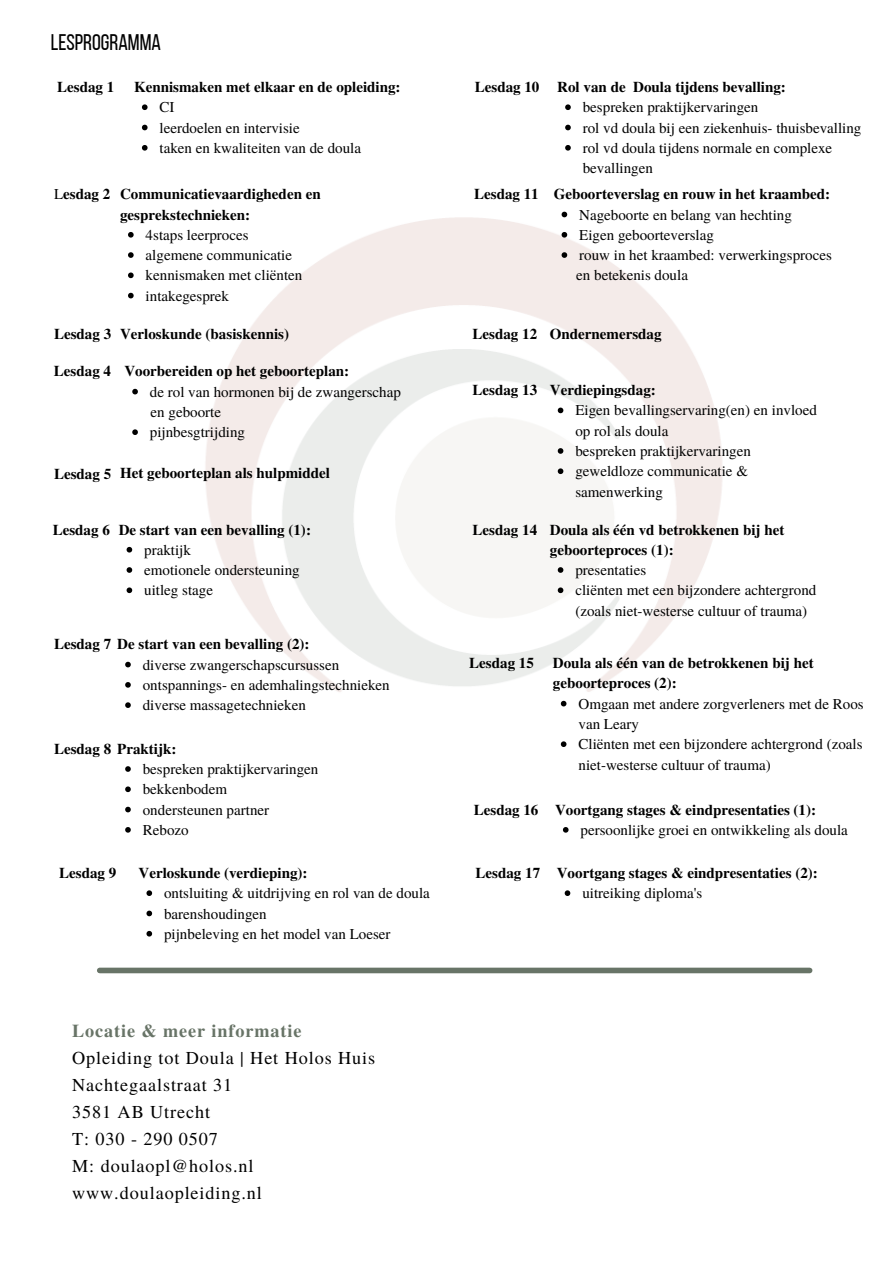
<style>
.page{position:relative;width:894px;height:1264px;background:#fff}
.page>*{position:absolute;margin:0;border:0;box-sizing:border-box;transform-origin:0 0}
.t1{font:22.5px "Bebas Neue";color:#000}
.t2{font:18.15px "Te X Gyre Termes";letter-spacing:.05em;color:#000}
.t3{font:700 18.15px "Te X Gyre Termes";letter-spacing:.05em;color:#687467}
.t4{font:15px/20.2px "Te X Gyre Termes";color:#000}
.t5{font:700 15px/20.2px "Te X Gyre Termes";color:#000}
.s1{font-weight:400}
</style>
<div class="page">
<img style="left:126px;top:146px;width:597px;height:557px">
<svg style="left:142px;top:104px;width:5px;height:6px"></svg>
<svg style="left:142px;top:125px;width:5px;height:5px"></svg>
<svg style="left:142px;top:145px;width:5px;height:6px"></svg>
<svg style="left:128px;top:232px;width:6px;height:5px"></svg>
<svg style="left:128px;top:252px;width:6px;height:6px"></svg>
<svg style="left:128px;top:272px;width:6px;height:6px"></svg>
<svg style="left:128px;top:293px;width:6px;height:5px"></svg>
<svg style="left:132px;top:389px;width:6px;height:5px"></svg>
<svg style="left:132px;top:429px;width:6px;height:6px"></svg>
<svg style="left:126px;top:547px;width:6px;height:5px"></svg>
<svg style="left:126px;top:567px;width:6px;height:6px"></svg>
<svg style="left:126px;top:587px;width:6px;height:6px"></svg>
<svg style="left:125px;top:661px;width:6px;height:6px"></svg>
<svg style="left:125px;top:682px;width:6px;height:5px"></svg>
<svg style="left:125px;top:702px;width:6px;height:6px"></svg>
<svg style="left:125px;top:766px;width:6px;height:5px"></svg>
<svg style="left:125px;top:786px;width:6px;height:6px"></svg>
<svg style="left:125px;top:806px;width:6px;height:6px"></svg>
<svg style="left:125px;top:827px;width:6px;height:5px"></svg>
<svg style="left:146px;top:890px;width:6px;height:6px"></svg>
<svg style="left:146px;top:910px;width:6px;height:6px"></svg>
<svg style="left:146px;top:930px;width:6px;height:6px"></svg>
<svg style="left:565px;top:104px;width:5px;height:6px"></svg>
<svg style="left:565px;top:125px;width:5px;height:5px"></svg>
<svg style="left:565px;top:145px;width:5px;height:6px"></svg>
<svg style="left:561px;top:212px;width:6px;height:5px"></svg>
<svg style="left:561px;top:232px;width:6px;height:5px"></svg>
<svg style="left:561px;top:252px;width:6px;height:6px"></svg>
<svg style="left:557px;top:567px;width:6px;height:6px"></svg>
<svg style="left:557px;top:587px;width:6px;height:6px"></svg>
<svg style="left:557px;top:407px;width:6px;height:6px"></svg>
<svg style="left:557px;top:448px;width:6px;height:6px"></svg>
<svg style="left:557px;top:468px;width:6px;height:6px"></svg>
<svg style="left:562px;top:827px;width:6px;height:5px"></svg>
<svg style="left:564px;top:890px;width:6px;height:6px"></svg>
<div style="left:100px;top:967px;width:709px;height:6px;background:#687467"></div>
<svg style="left:560px;top:700px;width:6px;height:6px"></svg>
<svg style="left:560px;top:741px;width:6px;height:6px"></svg>
<p class="t1" style="left:51px;top:33px;width:112px">LESPROGRAMMA</p>
<p class="t5" style="left:57px;top:76px;width:59px">Lesdag 1</p>
<p class="t5" style="left:134px;top:76px;width:268px">Kennismaken met elkaar en de opleiding:</p>
<p class="t4" style="left:159px;top:96px;width:17px">CI</p>
<p class="t4" style="left:159px;top:117px;width:142px">leerdoelen en intervisie</p>
<p class="t4" style="left:159px;top:137px;width:203px">taken en kwaliteiten van de doula</p>
<p class="t5" style="left:54px;top:183px;width:58px"><span class="s1">L</span>esdag 2</p>
<p class="t5" style="left:120px;top:183px;width:202px">Communicatievaardigheden en gesprekstechnieken:</p>
<p class="t4" style="left:146px;top:224px;width:104px">4staps leerproces</p>
<p class="t4" style="left:146px;top:244px;width:148px">algemene communicatie</p>
<p class="t4" style="left:146px;top:264px;width:158px">kennismaken met cliënten</p>
<p class="t4" style="left:146px;top:285px;width:85px">intakegesprek</p>
<p class="t5" style="left:54px;top:323px;width:59px">Lesdag 3</p>
<p class="t5" style="left:120px;top:323px;width:170px">Verloskunde (basiskennis)</p>
<p class="t5" style="left:54px;top:360px;width:59px">Lesdag 4</p>
<p class="t5" style="left:124px;top:360px;width:226px">Voorbereiden op het geboorteplan:</p>
<p class="t4" style="left:151px;top:401px;width:72px">en geboorte</p>
<p class="t4" style="left:150px;top:381px;width:252px">de rol van hormonen bij de zwangerschap</p>
<p class="t4" style="left:150px;top:421px;width:97px">pijnbesgtrijding</p>
<p class="t5" style="left:54px;top:463px;width:59px">Lesdag 5</p>
<p class="t5" style="left:120px;top:462px;width:211px">Het geboorteplan als hulpmiddel</p>
<p class="t5" style="left:53px;top:518px;width:59px">Lesdag 6</p>
<p class="t5" style="left:119px;top:518px;width:194px">De start van een bevalling (1):</p>
<p class="t4" style="left:144px;top:539px;width:48px">praktijk</p>
<p class="t4" style="left:144px;top:559px;width:157px">emotionele ondersteuning</p>
<p class="t4" style="left:144px;top:579px;width:70px">uitleg stage</p>
<p class="t5" style="left:54px;top:633px;width:257px">Lesdag 7 De start van een bevalling (2):</p>
<p class="t4" style="left:143px;top:653px;width:198px">diverse zwangerschapscursussen</p>
<p class="t4" style="left:143px;top:674px;width:248px">ontspannings- en ademhalingstechnieken</p>
<p class="t4" style="left:143px;top:694px;width:164px">diverse massagetechnieken</p>
<p class="t5" style="left:54px;top:737px;width:124px">Lesdag 8 Praktijk:</p>
<p class="t4" style="left:143px;top:758px;width:177px">bespreken praktijkervaringen</p>
<p class="t4" style="left:143px;top:778px;width:86px">bekkenbodem</p>
<p class="t4" style="left:143px;top:798px;width:128px">ondersteunen partner</p>
<p class="t4" style="left:143px;top:819px;width:47px">Rebozo</p>
<p class="t5" style="left:59px;top:862px;width:59px">Lesdag 9</p>
<p class="t4" style="left:164px;top:882px;width:267px">ontsluiting &amp; uitdrijving en rol van de doula</p>
<p class="t4" style="left:164px;top:902px;width:104px">barenshoudingen</p>
<p class="t4" style="left:164px;top:922px;width:228px">pijnbeleving en het model van Loeser</p>
<p class="t5" style="left:138px;top:862px;width:170px">Verloskunde (verdieping):</p>
<p class="t3" style="left:72px;top:1016px;width:231px">Locatie &amp; meer informatie</p>
<p class="t2" style="left:72px;top:1044px;width:304px">Opleiding tot Doula | Het Holos Huis</p>
<p class="t2" style="left:72px;top:1071px;width:162px">Nachtegaalstraat 31</p>
<p class="t2" style="left:72px;top:1098px;width:139px">3581 AB Utrecht</p>
<p class="t2" style="left:72px;top:1125px;width:147px">T: 030 - 290 0507</p>
<p class="t2" style="left:72px;top:1152px;width:183px">M: doulaopl@holos.nl</p>
<p class="t2" style="left:72px;top:1179px;width:191px">www.doulaopleiding.nl</p>
<p class="t5" style="left:474px;top:76px;width:66px">Lesdag 10</p>
<p class="t5" style="left:474px;top:183px;width:66px">Lesdag 11</p>
<p class="t5" style="left:557px;top:76px;width:230px">Rol van de Doula tijdens bevalling:</p>
<p class="t4" style="left:582px;top:96px;width:177px">bespreken praktijkervaringen</p>
<p class="t4" style="left:582px;top:117px;width:280px">rol vd doula bij een ziekenhuis- thuisbevalling</p>
<p class="t4" style="left:582px;top:137px;width:251px">rol vd doula tijdens normale en complexe bevallingen</p>
<p class="t5" style="left:553px;top:183px;width:278px">Geboorteverslag en rouw in het kraambed:</p>
<p class="t4" style="left:579px;top:204px;width:214px">Nageboorte en belang van hechting</p>
<p class="t4" style="left:579px;top:224px;width:136px">Eigen geboorteverslag</p>
<p class="t4" style="left:579px;top:244px;width:254px">rouw in het kraambed: verwerkingsproces</p>
<p class="t4" style="left:576px;top:264px;width:113px">en betekenis doula</p>
<p class="t5" style="left:472px;top:323px;width:66px">Lesdag 12</p>
<p class="t5" style="left:549px;top:323px;width:113px">Ondernemersdag</p>
<p class="t5" style="left:472px;top:379px;width:66px">Lesdag 13</p>
<p class="t5" style="left:472px;top:518px;width:66px">Lesdag 14</p>
<p class="t5" style="left:549px;top:379px;width:107px">Verdiepingsdag:</p>
<p class="t4" style="left:575px;top:399px;width:243px">Eigen bevallingservaring(en) en invloed op rol als doula</p>
<p class="t4" style="left:575px;top:440px;width:177px">bespreken praktijkervaringen</p>
<p class="t4" style="left:575px;top:460px;width:174px">geweldloze communicatie &amp; samenwerking</p>
<p class="t5" style="left:549px;top:518px;width:236px">Doula als één vd betrokkenen bij het geboorteproces (1):</p>
<p class="t4" style="left:575px;top:559px;width:72px">presentaties</p>
<p class="t4" style="left:575px;top:579px;width:242px">cliënten met een bijzondere achtergrond (zoals niet-westerse cultuur of trauma)</p>
<p class="t5" style="left:469px;top:652px;width:66px">Lesdag 15</p>
<p class="t5" style="left:553px;top:652px;width:262px">Doula als één van de betrokkenen bij het geboorteproces (2):</p>
<p class="t4" style="left:578px;top:692px;width:287px">Omgaan met andere zorgverleners met de Roos van Leary</p>
<p class="t4" style="left:578px;top:733px;width:285px">Cliënten met een bijzondere achtergrond (zoals niet-westerse cultuur of trauma)</p>
<p class="t5" style="left:473px;top:798px;width:66px">Lesdag 16</p>
<p class="t5" style="left:555px;top:798px;width:262px">Voortgang stages &amp; eindpresentaties (1):</p>
<p class="t4" style="left:580px;top:819px;width:269px">persoonlijke groei en ontwikkeling als doula</p>
<p class="t5" style="left:475px;top:862px;width:66px">Lesdag 17</p>
<p class="t5" style="left:556px;top:862px;width:262px">Voortgang stages &amp; eindpresentaties (2):</p>
<p class="t4" style="left:582px;top:882px;width:121px">uitreiking diploma's</p>
</div>
